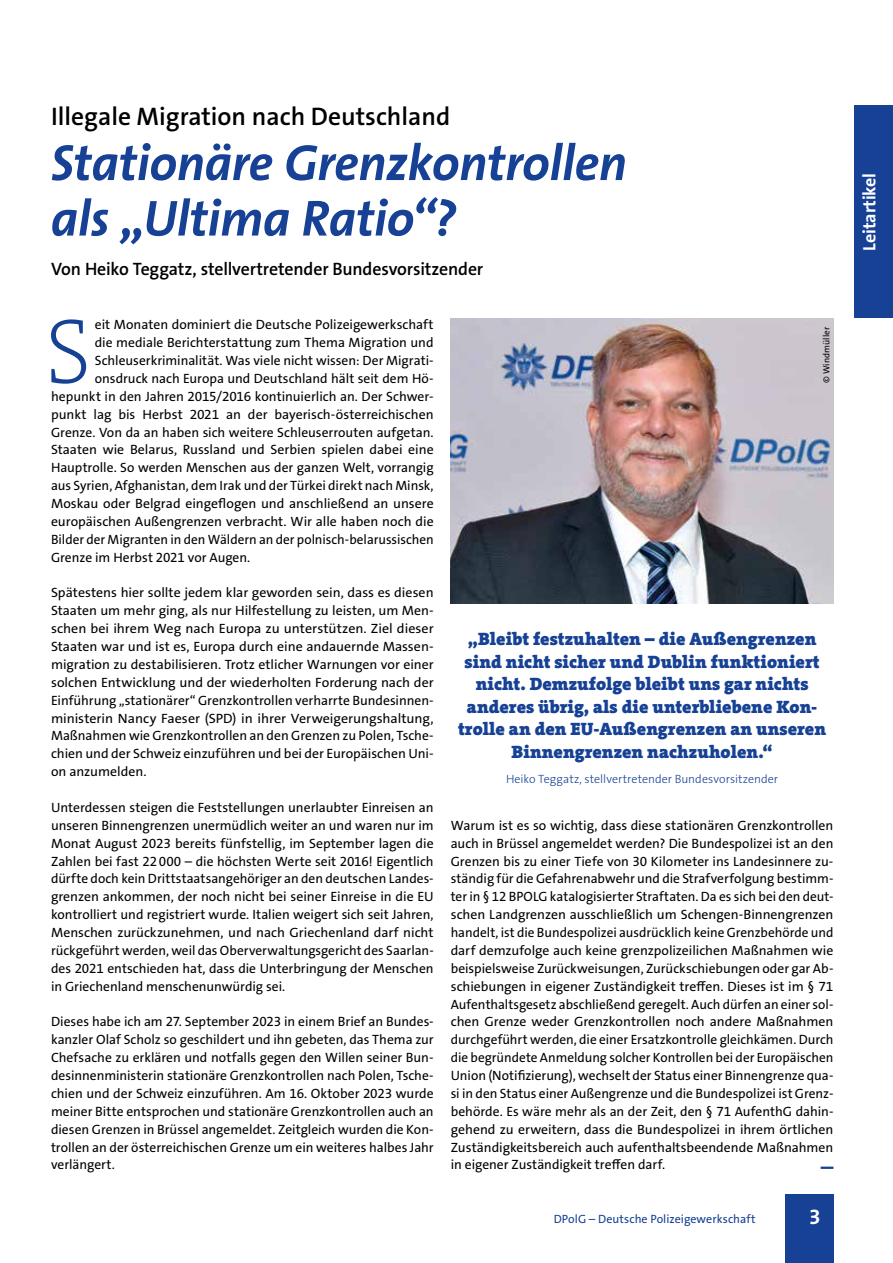
<style>
.page{position:relative;width:893px;height:1263px;background:#fff}
.page>*{position:absolute;margin:0;border:0;box-sizing:border-box;transform-origin:0 0}
.t1{font:200 93px "The Serif";color:#164194}
.t2{font:italic 700 51px/55.5px "The Sans Os F";letter-spacing:-.015em;color:#164194}
.t3{font:31.65px "The Sans Os F";color:#164194;scale:.73 1}
.t4{font:600 25.5px "The Sans Os F";color:#000}
.t5{font:700 21px "The Sans Os F";color:#fff}
.t6{font:900 18px/22.5px "The Serif";letter-spacing:.005em;color:#164194;text-align:center}
.t7{font:600 18px "The Sans Os F";letter-spacing:-.01em;color:#000}
.t8{font:700 18px "The Sans Os F";letter-spacing:-.005em;color:#fff}
.t9{font:13.5px/17.9px "The Sans Os F";color:#000;text-align:justify}
.t10{font:300 12px "The Sans Os F";letter-spacing:.005em;color:#164194}
.t11{font:12px "The Sans Os F";letter-spacing:.005em;color:#164194}
.t12{font:9px "The Sans Os F";letter-spacing:.005em;color:#000}
</style>
<div class="page">
<img style="left:451px;top:319px;width:382px;height:285px">
<div style="left:784px;top:1195px;width:49px;height:68px;background:#164194"></div>
<div style="left:855px;top:105px;width:38px;height:213px;background:#164194"></div>
<h3 class="t4" style="left:51px;top:100px;width:401px">Illegale Migration nach Deutschland</h3>
<h2 class="t2" style="left:51px;top:136px;width:580px">Stationäre Grenzkontrollen als „Ultima Ratio“?</h2>
<h3 class="t7" style="left:51px;top:257px;width:434px">Von Heiko Teggatz, stellvertretender Bundesvorsitzender</h3>
<h1 class="t1" style="left:45px;top:292px;width:49px">S</h1>
<p class="t9" style="left:95px;top:316px;width:340px">eit Monaten dominiert die Deutsche Polizeigewerkschaft</p>
<p class="t12" style="left:821px;top:383px;width:58px;rotate:-90deg">© Windmüller</p>
<p class="t9" style="left:95px;top:334px;width:340px">die mediale Berichterstattung zum Thema Migration und</p>
<p class="t9" style="left:95px;top:352px;width:340px">Schleuserkriminalität. Was viele nicht wissen: Der Migrati-</p>
<p class="t9" style="left:95px;top:370px;width:340px">onsdruck nach Europa und Deutschland hält seit dem Hö-</p>
<p class="t9" style="left:51px;top:387px;width:384px">hepunkt in den Jahren 2015/2016 kontinuierlich an. Der Schwer-</p>
<p class="t9" style="left:51px;top:405px;width:384px">punkt lag bis Herbst 2021 an der bayerisch-österreichischen</p>
<p class="t9" style="left:51px;top:423px;width:384px">Grenze. Von da an haben sich weitere Schleuserrouten aufgetan.</p>
<p class="t9" style="left:51px;top:441px;width:384px">Staaten wie Belarus, Russland und Serbien spielen dabei eine</p>
<p class="t9" style="left:51px;top:459px;width:384px">Hauptrolle. So werden Menschen aus der ganzen Welt, vorrangig</p>
<p class="t9" style="left:51px;top:477px;width:384px">aus Syrien, Afghanistan, dem Irak und der Türkei direkt nach Minsk,</p>
<p class="t9" style="left:51px;top:495px;width:384px">Moskau oder Belgrad eingeflogen und anschließend an unsere</p>
<p class="t9" style="left:51px;top:512px;width:384px">europäischen Außengrenzen verbracht. Wir alle haben noch die</p>
<p class="t9" style="left:51px;top:530px;width:384px">Bilder der Migranten in den Wäldern an der polnisch-belarussischen</p>
<p class="t9" style="left:51px;top:548px;width:201px">Grenze im Herbst 2021 vor Augen.</p>
<p class="t9" style="left:51px;top:584px;width:384px">Spätestens hier sollte jedem klar geworden sein, dass es diesen Staaten um mehr ging, als nur Hilfestellung zu leisten, um Men&shy;schen bei ihrem Weg nach Europa zu unterstützen. Ziel dieser Staaten war und ist es, Europa durch eine andauernde Massen&shy;migration zu destabilisieren. Trotz etlicher Warnungen vor einer solchen Entwicklung und der wiederholten Forderung nach der Einführung „stationärer“ Grenzkontrollen verharrte Bundesinnen&shy;ministerin Nancy Faeser (SPD) in ihrer Verweigerungshaltung, Maßnahmen wie Grenzkontrollen an den Grenzen zu Polen, Tsche&shy;chien und der Schweiz einzuführen und bei der Europäischen Uni&shy;on anzumelden.</p>
<p class="t9" style="left:51px;top:798px;width:384px">Unterdessen steigen die Feststellungen unerlaubter Einreisen an unseren Binnengrenzen unermüdlich weiter an und waren nur im Monat August 2023 bereits fünfstellig, im September lagen die Zahlen bei fast 22000 – die höchsten Werte seit 2016! Eigentlich dürfte doch kein Drittstaatsangehöriger an den deutschen Landes&shy;grenzen ankommen, der noch nicht bei seiner Einreise in die EU kontrolliert und registriert wurde. Italien weigert sich seit Jahren, Menschen zurückzunehmen, und nach Griechenland darf nicht rückgeführt werden, weil das Oberverwaltungsgericht des Saarlan&shy;des 2021 entschieden hat, dass die Unterbringung der Menschen in Griechenland menschenunwürdig sei.</p>
<p class="t9" style="left:51px;top:1013px;width:384px">Dieses habe ich am 27. September 2023 in einem Brief an Bundes&shy;kanzler Olaf Scholz so geschildert und ihn gebeten, das Thema zur Chefsache zu erklären und notfalls gegen den Willen seiner Bun&shy;desinnenministerin stationäre Grenzkontrollen nach Polen, Tsche&shy;chien und der Schweiz einzuführen. Am 16. Oktober 2023 wurde meiner Bitte entsprochen und stationäre Grenzkontrollen auch an diesen Grenzen in Brüssel angemeldet. Zeitgleich wurden die Kon&shy;trollen an der österreichischen Grenze um ein weiteres halbes Jahr verlängert.</p>
<p class="t6" style="left:458px;top:628px;width:370px">„Bleibt festzuhalten – die Außengrenzen sind nicht sicher und Dublin funktioniert nicht. Demzufolge bleibt uns gar nichts anderes übrig, als die unterbliebene Kon&shy;trolle an den EU-Außengrenzen an unseren Binnengrenzen nachzuholen.“</p>
<p class="t10" style="left:506px;top:771px;width:274px">Heiko Teggatz, stellvertretender Bundesvorsitzender</p>
<p class="t9" style="left:451px;top:816px;width:384px">Warum ist es so wichtig, dass diese stationären Grenzkontrollen auch in Brüssel angemeldet werden? Die Bundespolizei ist an den Grenzen bis zu einer Tiefe von 30 Kilometer ins Landesinnere zu&shy;ständig für die Gefahrenabwehr und die Strafverfolgung bestimm&shy;ter in § 12 BPOLG katalogisierter Straftaten. Da es sich bei den deut&shy;schen Landgrenzen ausschließlich um Schengen-Binnengrenzen handelt, ist die Bundespolizei ausdrücklich keine Grenzbehörde und darf demzufolge auch keine grenzpolizeilichen Maßnahmen wie beispielsweise Zurückweisungen, Zurückschiebungen oder gar Ab&shy;schiebungen in eigener Zuständigkeit treffen. Dieses ist im § 71<br>Aufenthaltsgesetz abschließend geregelt. Auch dürfen an einer sol&shy;chen Grenze weder Grenzkontrollen noch andere Maßnahmen durchgeführt werden, die einer Ersatzkontrolle gleichkämen. Durch die begründete Anmeldung solcher Kontrollen bei der Europäischen Union (Notifizierung), wechselt der Status einer Binnengrenze qua&shy;si in den Status einer Außengrenze und die Bundespolizei ist Grenz&shy;behörde. Es wäre mehr als an der Zeit, den § 71 AufenthG dahin&shy;gehend zu erweitern, dass die Bundespolizei in ihrem örtlichen Zuständigkeitsbereich auch aufenthaltsbeendende Maßnahmen in eigener Zuständigkeit treffen darf.</p>
<h3 class="t3" style="left:821px;top:1130px;width:19px">_</h3>
<p class="t11" style="left:554px;top:1211px;width:203px">DPolG – Deutsche Polizeigewerkschaft</p>
<h3 class="t5" style="left:809px;top:1203px;width:13px">3</h3>
<h3 class="t8" style="left:858px;top:251px;width:80px;rotate:-90deg">Leitartikel</h3>
</div>
